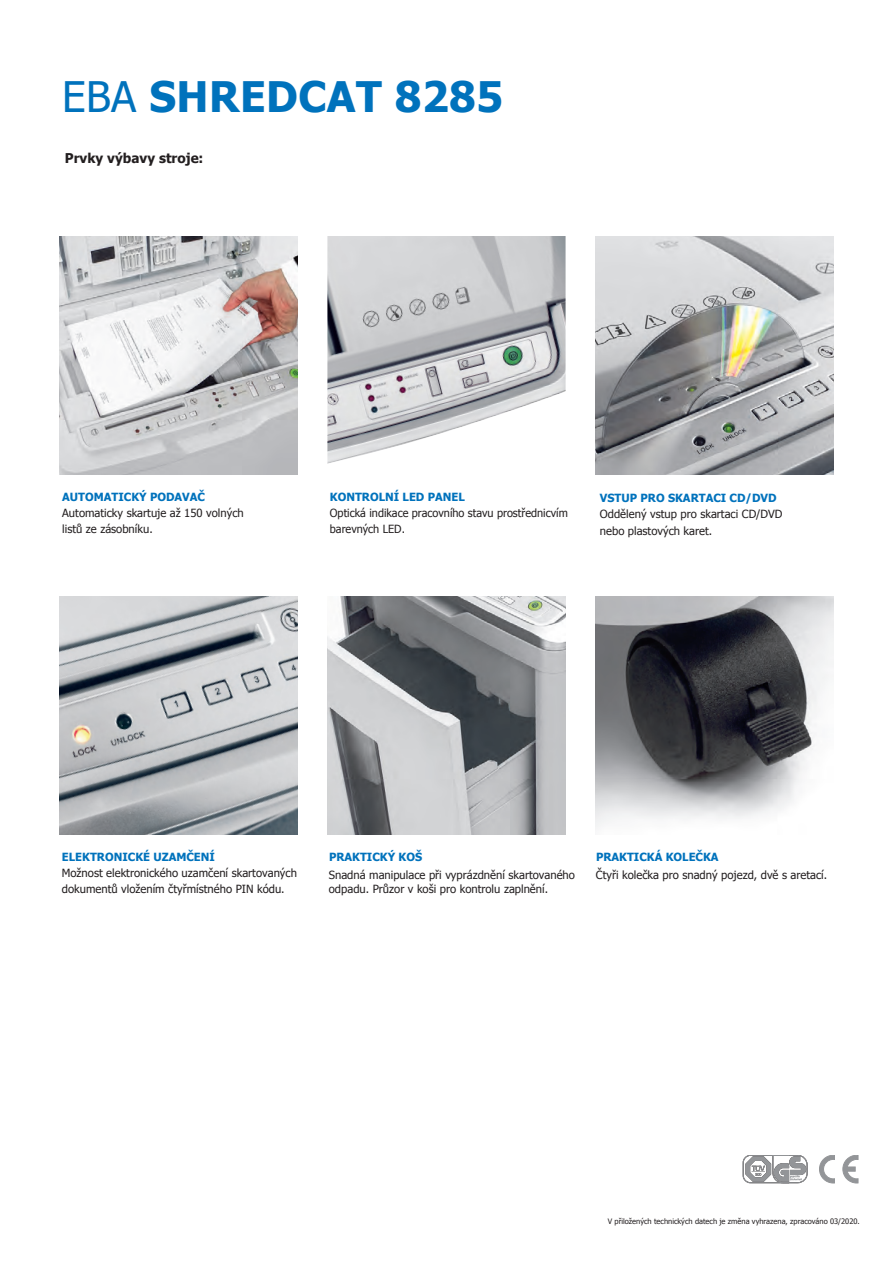
<style>
.page{position:relative;width:893px;height:1263px;background:#fff}
.page>*{position:absolute;margin:0;border:0;box-sizing:border-box;transform-origin:0 0}
.t1{font:700 42px "Tahoma";letter-spacing:.01em;color:#0072bc}
.t2{font:700 13.5px "Tahoma";color:#231f20}
.t3{font:11.25px/16.2px "Tahoma";color:#231f20}
.t4{font:700 11.25px "Tahoma";color:#0072bc}
.t5{font:7.5px "Tahoma";color:#231f20}
.s1{font-weight:400}
.s2{font-style:inherit}
.s3{font-weight:700;color:#0072bc}
</style>
<div class="page">
<svg style="left:819px;top:1155px;width:15px;height:28px"></svg>
<svg style="left:843px;top:1155px;width:15px;height:28px"></svg>
<svg style="left:743px;top:1155px;width:64px;height:28px"></svg>
<img style="left:327px;top:236px;width:239px;height:228px">
<img style="left:595px;top:236px;width:238px;height:238px">
<img style="left:60px;top:236px;width:238px;height:238px">
<img style="left:60px;top:596px;width:238px;height:238px">
<img style="left:327px;top:596px;width:239px;height:238px">
<img style="left:595px;top:596px;width:238px;height:233px">
<h1 class="t1" style="left:62px;top:67px;width:443px"><span class="s1">EBA</span> SHREDCAT 82<span class="s2">85</span></h1>
<p class="t2" style="left:65px;top:149px;width:140px">Prvky výbavy stroje<span class="s2">:</span></p>
<p class="t4" style="left:62px;top:489px;width:144px">AUTOMATICKÝ PODAVAČ</p>
<p class="t3" style="left:62px;top:504px;width:183px">Automaticky skartuje až 150 volných listů ze zásobníku.</p>
<p class="t4" style="left:330px;top:489px;width:136px">KONTROLNÍ LED PANEL</p>
<p class="t3" style="left:330px;top:504px;width:239px">Optická indikace pracovního stavu prostřednicvím barevných LED.</p>
<p class="t4" style="left:600px;top:490px;width:178px">VSTUP PRO SKARTACI CD/DVD</p>
<p class="t3" style="left:600px;top:506px;width:184px">Oddělený vstup pro skartaci CD/DVD nebo plastových karet.</p>
<p class="t4" style="left:62px;top:849px;width:154px">ELEKTRONICKÉ UZAMČENÍ</p>
<p class="t3" style="left:62px;top:865px;width:237px">Možnost elektronického uzamčení skartovaných dokumentů vložením čtyřmístného PIN kódu.</p>
<p class="t4" style="left:329px;top:849px;width:95px">PRAKTICKÝ KOŠ</p>
<p class="t3" style="left:329px;top:867px;width:248px;line-height:14.2px">Snadná manipulace při vyprázdnění skartovaného odpadu. Průzor v koši pro kontrolu zaplnění.</p>
<p class="t3" style="left:596px;top:848px;width:233px;line-height:18.1px"><span class="s3">PRAKTICK</span><span class="s3">Á</span> <span class="s3">KO</span><span class="s3">LEČKA<br></span>Čtyři kolečka pro snadný pojezd, dvě s aretací.</p>
<p class="t5" style="left:608px;top:1216px;width:254px">V přiložených technických datech je změna vyhrazena, zpracováno 03/2020.</p>
</div>
